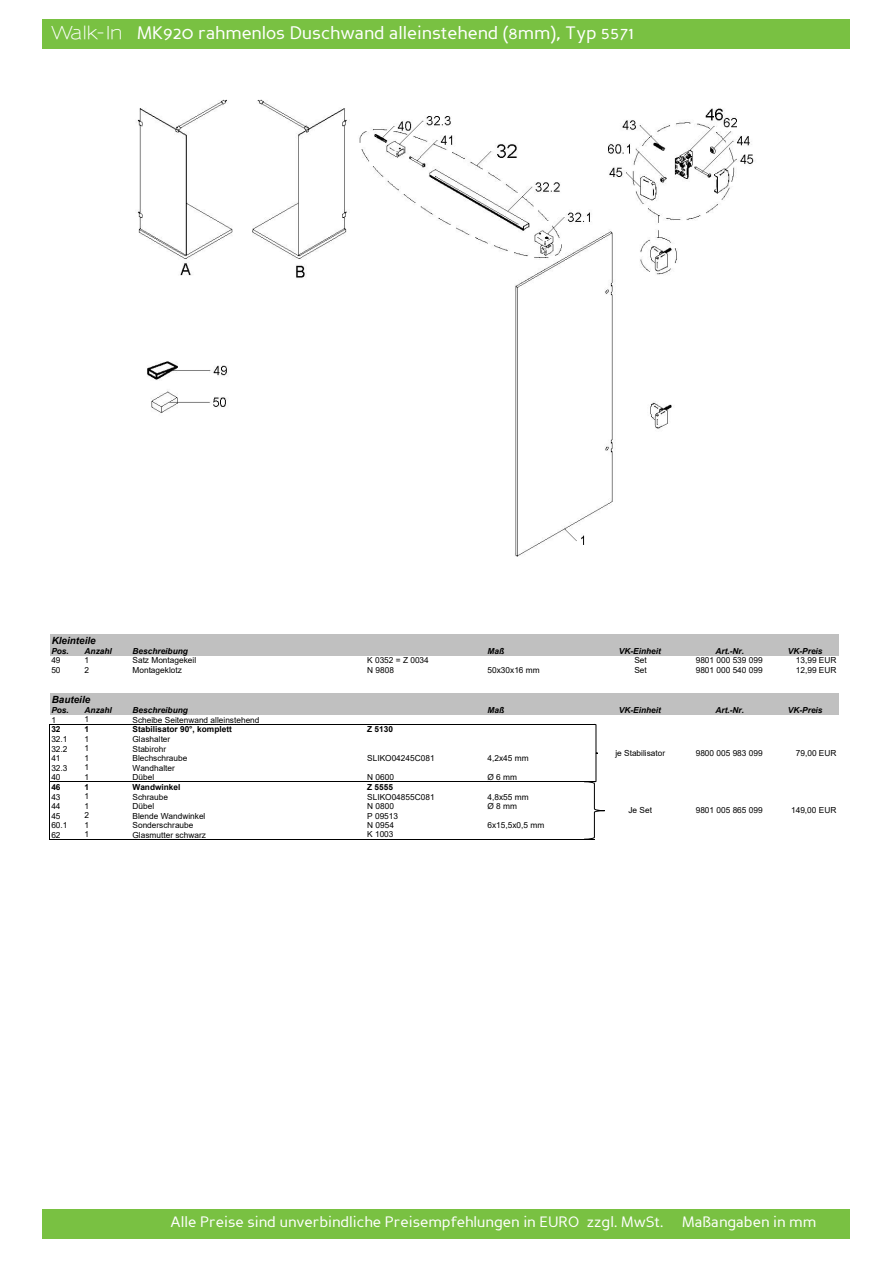
<style>
.page{position:relative;width:893px;height:1263px;background:#fff}
.page>*{position:absolute;margin:0;border:0;box-sizing:border-box;transform-origin:0 0}
.t1{font:18px "Perspective Sans";color:#fff}
.t2{font:15px "Perspective Sans";color:#fff}
.t3{font:italic 700 9.9px "Arial";color:#000}
.t4{font:8.25px "Arial";color:#000}
.t5{font:italic 700 8.25px "Arial";color:#000}
.t6{font:700 8.25px "Arial";color:#000}
.s1{font-family:"Sansumi";font-weight:600}
</style>
<div class="page">
<div style="left:43px;top:19px;width:807px;height:29px;background:#79c142"></div>
<div style="left:43px;top:1209px;width:807px;height:30px;background:#79c142"></div>
<img style="left:137px;top:99px;width:617px;height:458px">
<div style="left:50px;top:634px;width:788px;height:22px;background:#c0c0c0"></div>
<div style="left:50px;top:693px;width:788px;height:22px;background:#c0c0c0"></div>
<hr style="left:50px;top:724px;width:1px;height:115px;background:#000">
<hr style="left:50px;top:724px;width:544px;height:1px;background:#000">
<hr style="left:50px;top:782px;width:544px;height:1px;background:#000">
<hr style="left:50px;top:839px;width:544px;height:1px;background:#000">
<svg style="left:584px;top:724px;width:21px;height:115px"></svg>
<h1 class="t1" style="left:51px;top:23px;width:584px"><span class="s1">Walk-In</span> MK920 rahmenlos Duschwand alleinstehend (8mm), Typ 5571</h1>
<p class="t3" style="left:52px;top:633px;width:45px">Kleinteile</p>
<p class="t5" style="left:51px;top:645px;width:19px">Pos.</p>
<p class="t5" style="left:85px;top:645px;width:29px">Anzahl</p>
<p class="t5" style="left:132px;top:645px;width:57px">Beschreibung</p>
<p class="t5" style="left:487px;top:645px;width:18px">Maß</p>
<p class="t5" style="left:619px;top:645px;width:44px">VK-Einheit</p>
<p class="t5" style="left:715px;top:645px;width:30px">Art.-Nr.</p>
<p class="t5" style="left:788px;top:645px;width:36px">VK-Preis</p>
<p class="t4" style="left:51px;top:655px;width:11px">49</p>
<p class="t4" style="left:85px;top:654px;width:6px">1</p>
<p class="t4" style="left:132px;top:655px;width:65px">Satz Montagekeil</p>
<p class="t4" style="left:367px;top:654px;width:63px">K 0352 = Z 0034</p>
<p class="t4" style="left:634px;top:655px;width:14px">Set</p>
<p class="t4" style="left:696px;top:655px;width:69px">9801 000 539 099</p>
<p class="t4" style="left:796px;top:654px;width:42px">13,99 EUR</p>
<p class="t4" style="left:51px;top:664px;width:11px">50</p>
<p class="t4" style="left:85px;top:664px;width:6px">2</p>
<p class="t4" style="left:132px;top:664px;width:51px">Montageklotz</p>
<p class="t4" style="left:367px;top:664px;width:28px">N 9808</p>
<p class="t4" style="left:487px;top:664px;width:54px">50x30x16 mm</p>
<p class="t4" style="left:634px;top:664px;width:14px">Set</p>
<p class="t4" style="left:696px;top:664px;width:69px">9801 000 540 099</p>
<p class="t4" style="left:796px;top:664px;width:42px">12,99 EUR</p>
<p class="t3" style="left:52px;top:693px;width:40px">Bauteile</p>
<p class="t5" style="left:51px;top:705px;width:19px">Pos.</p>
<p class="t5" style="left:85px;top:705px;width:29px">Anzahl</p>
<p class="t5" style="left:132px;top:705px;width:57px">Beschreibung</p>
<p class="t5" style="left:487px;top:705px;width:18px">Maß</p>
<p class="t5" style="left:619px;top:705px;width:44px">VK-Einheit</p>
<p class="t5" style="left:715px;top:705px;width:30px">Art.-Nr.</p>
<p class="t5" style="left:788px;top:705px;width:36px">VK-Preis</p>
<p class="t4" style="left:51px;top:714px;width:6px">1</p>
<p class="t4" style="left:85px;top:714px;width:6px">1</p>
<p class="t4" style="left:132px;top:714px;width:129px">Scheibe Seitenwand alleinstehend</p>
<p class="t6" style="left:51px;top:723px;width:11px">32</p>
<p class="t6" style="left:85px;top:723px;width:6px">1</p>
<p class="t6" style="left:132px;top:723px;width:101px">Stabilisator 90°, komplett</p>
<p class="t6" style="left:367px;top:723px;width:27px">Z 5130</p>
<p class="t4" style="left:51px;top:734px;width:18px">32.1</p>
<p class="t4" style="left:85px;top:733px;width:6px">1</p>
<p class="t4" style="left:132px;top:734px;width:39px">Glashalter</p>
<p class="t4" style="left:51px;top:743px;width:18px">32.2</p>
<p class="t4" style="left:85px;top:743px;width:6px">1</p>
<p class="t4" style="left:132px;top:743px;width:35px">Stabirohr</p>
<p class="t4" style="left:51px;top:753px;width:11px">41</p>
<p class="t4" style="left:85px;top:752px;width:6px">1</p>
<p class="t4" style="left:132px;top:753px;width:56px">Blechschraube</p>
<p class="t4" style="left:367px;top:752px;width:69px">SLIKO04245C081</p>
<p class="t4" style="left:487px;top:753px;width:43px">4,2x45 mm</p>
<p class="t4" style="left:51px;top:762px;width:18px">32.3</p>
<p class="t4" style="left:85px;top:762px;width:6px">1</p>
<p class="t4" style="left:132px;top:762px;width:44px">Wandhalter</p>
<p class="t4" style="left:51px;top:772px;width:11px">40</p>
<p class="t4" style="left:85px;top:771px;width:6px">1</p>
<p class="t4" style="left:132px;top:772px;width:23px">Dübel</p>
<p class="t4" style="left:367px;top:771px;width:28px">N 0600</p>
<p class="t4" style="left:487px;top:772px;width:31px">Ø 6 mm</p>
<p class="t6" style="left:51px;top:781px;width:11px">46</p>
<p class="t6" style="left:85px;top:781px;width:6px">1</p>
<p class="t6" style="left:132px;top:781px;width:50px">Wandwinkel</p>
<p class="t6" style="left:367px;top:781px;width:27px">Z 5555</p>
<p class="t4" style="left:51px;top:791px;width:11px">43</p>
<p class="t4" style="left:85px;top:791px;width:6px">1</p>
<p class="t4" style="left:133px;top:791px;width:37px">Schraube</p>
<p class="t4" style="left:367px;top:791px;width:69px">SLIKO04855C081</p>
<p class="t4" style="left:487px;top:791px;width:43px">4,8x55 mm</p>
<p class="t4" style="left:51px;top:800px;width:11px">44</p>
<p class="t4" style="left:85px;top:800px;width:6px">1</p>
<p class="t4" style="left:133px;top:800px;width:23px">Dübel</p>
<p class="t4" style="left:367px;top:800px;width:28px">N 0800</p>
<p class="t4" style="left:487px;top:800px;width:31px">Ø 8 mm</p>
<p class="t4" style="left:51px;top:810px;width:11px">45</p>
<p class="t4" style="left:85px;top:810px;width:6px">2</p>
<p class="t4" style="left:133px;top:810px;width:74px">Blende Wandwinkel</p>
<p class="t4" style="left:367px;top:810px;width:32px">P 09513</p>
<p class="t4" style="left:51px;top:819px;width:18px">60.1</p>
<p class="t4" style="left:85px;top:819px;width:6px">1</p>
<p class="t4" style="left:133px;top:819px;width:62px">Sonderschraube</p>
<p class="t4" style="left:367px;top:819px;width:28px">N 0954</p>
<p class="t4" style="left:488px;top:819px;width:58px">6x15,5x0,5 mm</p>
<p class="t4" style="left:51px;top:829px;width:11px">62</p>
<p class="t4" style="left:85px;top:829px;width:6px">1</p>
<p class="t4" style="left:133px;top:829px;width:75px">Glasmutter schwarz</p>
<p class="t4" style="left:367px;top:829px;width:28px">K 1003</p>
<p class="t4" style="left:615px;top:747px;width:51px">je Stabilisator</p>
<p class="t4" style="left:696px;top:747px;width:69px">9800 005 983 099</p>
<p class="t4" style="left:796px;top:747px;width:42px">79,00 EUR</p>
<p class="t4" style="left:628px;top:804px;width:25px">Je Set</p>
<p class="t4" style="left:696px;top:804px;width:69px">9801 005 865 099</p>
<p class="t4" style="left:791px;top:804px;width:47px">149,00 EUR</p>
<h2 class="t2" style="left:171px;top:1213px;width:494px">Alle Preise sind unverbindliche Preisempfehlungen in EURO zzgl. MwSt.</h2>
<h2 class="t2" style="left:682px;top:1213px;width:136px">Maßangaben in mm</h2>
</div>
